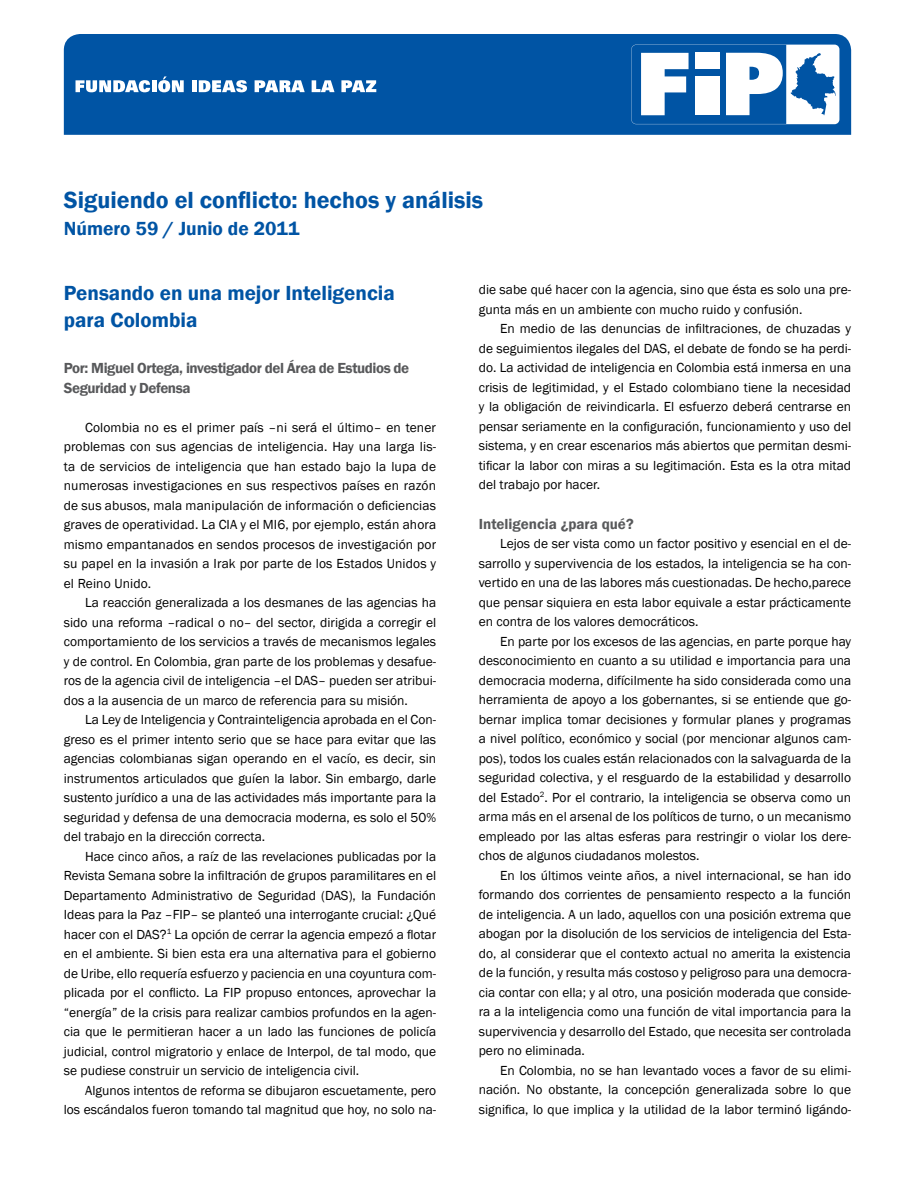
<style>
.page{position:relative;width:915px;height:1191px;background:#fff}
.page>*{position:absolute;margin:0;border:0;box-sizing:border-box;transform-origin:0 0}
.t1{font:600 24px "Franklin Gothic";color:#0054a4}
.t2{font:600 21px/27px "Franklin Gothic";color:#0054a4}
.t3{font:600 19.5px "Franklin Gothic";color:#0054a4}
.t4{font:600 15px/19.5px "Franklin Gothic";letter-spacing:-.03em;color:#58595b}
.t5{font:600 15px "Franklin Gothic";color:#58595b}
.t6{font:13.5px/19.5px "Franklin Gothic";color:#000;text-align:justify}
</style>
<div class="page">
<div style="left:64px;top:34px;width:786px;height:101px;background:#0054a4"></div>
<svg style="left:75px;top:80px;width:75px;height:12px"></svg>
<hr style="left:152px;top:80px;width:4px;height:12px;background:#fff">
<svg style="left:158px;top:76px;width:26px;height:16px"></svg>
<hr style="left:192px;top:80px;width:4px;height:12px;background:#fff">
<svg style="left:199px;top:80px;width:48px;height:12px"></svg>
<svg style="left:254px;top:80px;width:50px;height:12px"></svg>
<svg style="left:311px;top:80px;width:23px;height:12px"></svg>
<svg style="left:341px;top:80px;width:35px;height:12px"></svg>
<svg style="left:631px;top:45px;width:208px;height:79px"></svg>
<div style="left:695px;top:53px;width:24px;height:16px;background:#fff"></div>
<h1 class="t1" style="left:64px;top:185px;width:420px">Siguiendo el conflicto: hechos y análisis</h1>
<h3 class="t3" style="left:64px;top:217px;width:237px">Número 59 / Junio de 2011</h3>
<h2 class="t2" style="left:64px;top:279px;width:332px">Pensando en una mejor Inteligencia para Colombia</h2>
<p class="t4" style="left:64px;top:358px;width:347px">Por: Miguel Ortega, investigador del Área de Estudios de<br>Seguridad y Defensa</p>
<p class="t6" style="left:64px;top:418px;width:374px;text-indent:21px">Colombia no es el primer país –ni será el último– en tener problemas con sus agencias de inteligencia. Hay una larga lis&shy;ta de servicios de inteligencia que han estado bajo la lupa de numerosas investigaciones en sus respectivos países en razón de sus abusos, mala manipulación de información o deficiencias graves de operatividad. La CIA y el MI6, por ejemplo, están ahora mismo empantanados en sendos procesos de investigación por su papel en la invasión a Irak por parte de los Estados Unidos y el Reino Unido.</p>
<p class="t6" style="left:64px;top:593px;width:374px;text-indent:21px">La reacción generalizada a los desmanes de las agencias ha sido una reforma –radical o no– del sector, dirigida a corregir el comportamiento de los servicios a través de mecanismos legales y de control. En Colombia, gran parte de los problemas y desafue&shy;ros de la agencia civil de inteligencia –el DAS– pueden ser atribui&shy;dos a la ausencia de un marco de referencia para su misión.</p>
<p class="t6" style="left:64px;top:710px;width:374px;text-indent:21px">La Ley de Inteligencia y Contrainteligencia aprobada en el Con&shy;greso es el primer intento serio que se hace para evitar que las agencias colombianas sigan operando en el vacío, es decir, sin instrumentos articulados que guíen la labor. Sin embargo, darle sustento jurídico a una de las actividades más importante para la seguridad y defensa de una democracia moderna, es solo el 50% del trabajo en la dirección correcta.</p>
<p class="t6" style="left:64px;top:846px;width:374px;text-indent:21px">Hace cinco años, a raíz de las revelaciones publicadas por la Revista Semana sobre la infiltración de grupos paramilitares en el Departamento Administrativo de Seguridad (DAS), la Fundación Ideas para la Paz –FIP– se planteó una interrogante crucial: ¿Qué hacer con el DAS?<sup>1</sup> La opción de cerrar la agencia empezó a flotar en el ambiente. Si bien esta era una alternativa para el gobierno de Uribe, ello requería esfuerzo y paciencia en una coyuntura com&shy;plicada por el conflicto. La FIP propuso entonces, aprovechar la “energía” de la crisis para realizar cambios profundos en la agen&shy;cia que le permitieran hacer a un lado las funciones de policía judicial, control migratorio y enlace de Interpol, de tal modo, que se pudiese construir un servicio de inteligencia civil.</p>
<p class="t6" style="left:64px;top:1081px;width:374px;text-align:right">Algunos intentos de reforma se dibujaron escuetamente, pero<br>los escándalos fueron tomando tal magnitud que hoy, no solo na-</p>
<p class="t6" style="left:478px;top:280px;width:374px">die sabe qué hacer con la agencia, sino que ésta es solo una pre&shy;gunta más en un ambiente con mucho ruido y confusión.</p>
<p class="t6" style="left:478px;top:319px;width:374px;text-indent:21px">En medio de las denuncias de infiltraciones, de chuzadas y de seguimientos ilegales del DAS, el debate de fondo se ha perdi&shy;do. La actividad de inteligencia en Colombia está inmersa en una crisis de legitimidad, y el Estado colombiano tiene la necesidad y la obligación de reivindicarla. El esfuerzo deberá centrarse en pensar seriamente en la configuración, funcionamiento y uso del sistema, y en crear escenarios más abiertos que permitan desmi&shy;tificar la labor con miras a su legitimación. Esta es la otra mitad del trabajo por hacer.</p>
<p class="t5" style="left:478px;top:514px;width:156px">Inteligencia ¿para qué?</p>
<p class="t6" style="left:478px;top:534px;width:374px;text-indent:21px">Lejos de ser vista como un factor positivo y esencial en el de&shy;sarrollo y supervivencia de los estados, la inteligencia se ha con&shy;vertido en una de las labores más cuestionadas. De hecho,parece que pensar siquiera en esta labor equivale a estar prácticamente en contra de los valores democráticos.</p>
<p class="t6" style="left:478px;top:631px;width:374px;text-indent:21px">En parte por los excesos de las agencias, en parte porque hay desconocimiento en cuanto a su utilidad e importancia para una democracia moderna, difícilmente ha sido considerada como una herramienta de apoyo a los gobernantes, si se entiende que go&shy;bernar implica tomar decisiones y formular planes y programas a nivel político, económico y social (por mencionar algunos cam&shy;pos), todos los cuales están relacionados con la salvaguarda de la seguridad colectiva, y el resguardo de la estabilidad y desarrollo del Estado<sup>2</sup>. Por el contrario, la inteligencia se observa como un arma más en el arsenal de los políticos de turno, o un mecanismo empleado por las altas esferas para restringir o violar los dere&shy;chos de algunos ciudadanos molestos.</p>
<p class="t6" style="left:478px;top:865px;width:374px;text-indent:21px">En los últimos veinte años, a nivel internacional, se han ido formando dos corrientes de pensamiento respecto a la función de inteligencia. A un lado, aquellos con una posición extrema que abogan por la disolución de los servicios de inteligencia del Esta&shy;do, al considerar que el contexto actual no amerita la existencia de la función, y resulta más costoso y peligroso para una democra&shy;cia contar con ella; y al otro, una posición moderada que conside&shy;ra a la inteligencia como una función de vital importancia para la supervivencia y desarrollo del Estado, que necesita ser controlada pero no eliminada.</p>
<p class="t6" style="left:478px;top:1060px;width:374px;text-indent:21px">En Colombia, no se han levantado voces a favor de su elimi&shy;nación. No obstante, la concepción generalizada sobre lo que significa, lo que implica y la utilidad de la labor terminó ligándo-</p>
</div>
